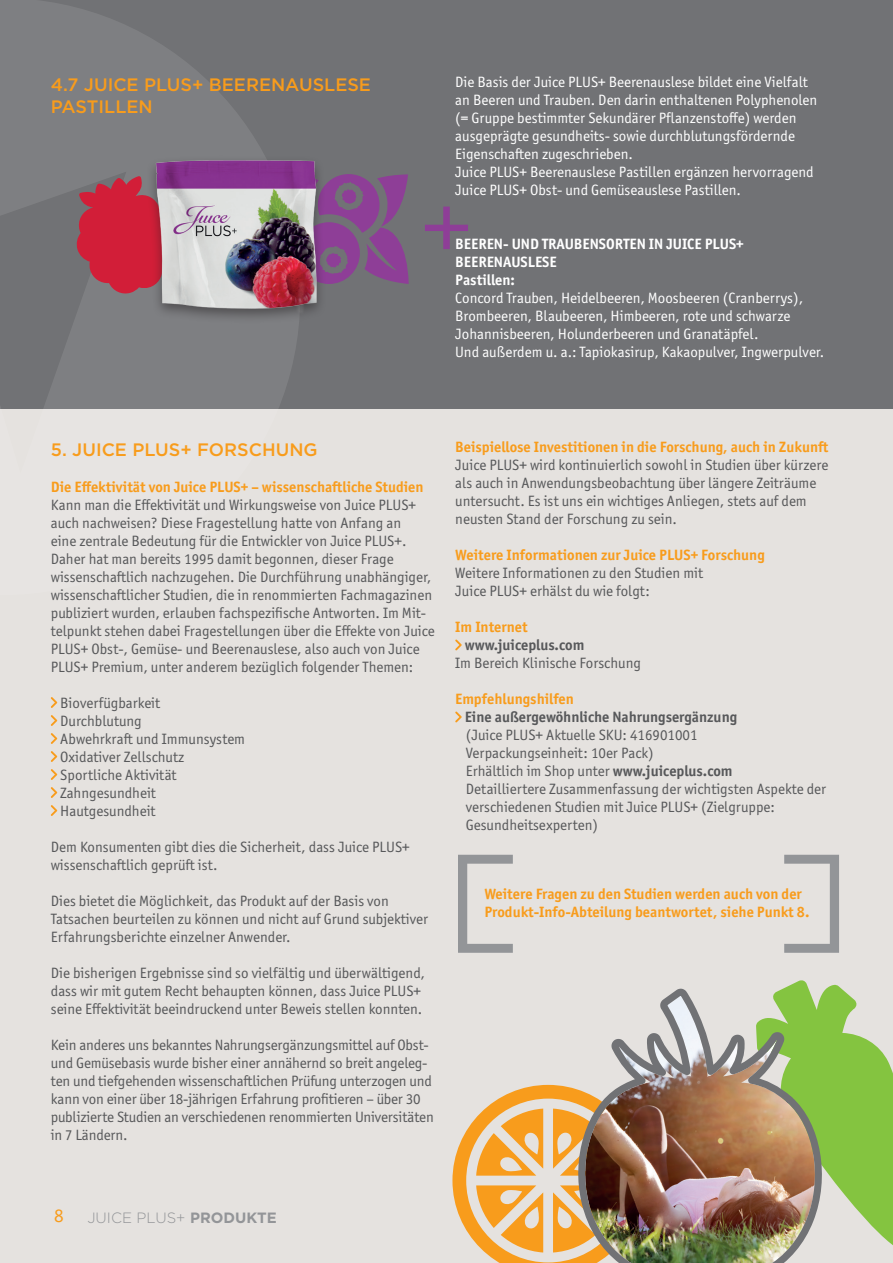
<style>
.page{position:relative;width:893px;height:1263px;background:#e5e2df}
.page>*{position:absolute;margin:0;border:0;box-sizing:border-box;transform-origin:0 0}
.t1{font:500 18px/21.6px "Gotham";color:#f89c1c}
.t2{font:15px/18px "Officina Sans ITC Pro";color:#57585a}
.t3{font:15px/18px "Officina Sans ITC Pro";color:#fff}
.t4{font:700 15px/18px "Officina Sans ITC Pro";color:#f89c1c}
.t5{font:700 15px/18px "Officina Sans ITC Pro";color:#fff}
.t6{font:700 15px "Officina Sans ITC Pro";color:#57585a}
.t7{font:300 14.85px "Gotham";color:#939598}
.s1{font-weight:700}
.s2{font-family:"Officina Sans ITC Pro";font-weight:400;font-size:19.2px;color:#f89c1c}
</style>
<div class="page">
<div style="left:0;top:0;width:893px;height:408px;background:#717275"></div>
<svg style="left:0;top:0;width:300px;height:409px;fill:#7e7f82"></svg>
<svg style="left:836px;top:985px;width:57px;height:260px"></svg>
<svg style="left:452px;top:1085px;width:122px;height:178px"></svg>
<svg style="left:51px;top:697px;width:6px;height:11px"></svg>
<svg style="left:51px;top:715px;width:6px;height:11px"></svg>
<svg style="left:51px;top:733px;width:6px;height:11px"></svg>
<svg style="left:51px;top:751px;width:6px;height:11px"></svg>
<svg style="left:51px;top:769px;width:6px;height:11px"></svg>
<svg style="left:51px;top:787px;width:6px;height:11px"></svg>
<svg style="left:51px;top:805px;width:6px;height:11px"></svg>
<svg style="left:455px;top:639px;width:7px;height:11px"></svg>
<svg style="left:455px;top:711px;width:7px;height:11px"></svg>
<svg style="left:458px;top:855px;width:55px;height:98px"></svg>
<svg style="left:836px;top:855px;width:3px;height:98px"></svg>
<img style="left:574px;top:854px;width:262px;height:409px">
<img style="left:51px;top:116px;width:358px;height:253px">
<svg style="left:425px;top:207px;width:43px;height:42px"></svg>
<p class="t1" style="left:51px;top:74px;width:322px">4.7 JUICE PLUS+ BEERENAUSLESE<br>PASTILLEN</p>
<p class="t3" style="left:455px;top:73px;width:363px">Die Basis der Juice PLUS+ Beerenauslese bildet eine Vielfalt an Beeren und Trauben. Den darin enthaltenen Polyphenolen (= Gruppe bestimmter Sekundärer Pflanzenstoffe) werden ausgeprägte gesundheits- sowie durchblutungsfördernde Eigenschaften zugeschrieben.<br>Juice PLUS+ Beerenauslese Pastillen ergänzen hervorragend Juice PLUS+ Obst- und Gemüseauslese Pastillen.</p>
<p class="t5" style="left:455px;top:235px;width:290px">BEEREN- UND TRAUBENSORTEN IN JUICE PLUS+<br>BEERENAUSLESE<br>Pastillen:</p>
<p class="t3" style="left:455px;top:289px;width:370px">Concord Trauben, Heidelbeeren, Moosbeeren (Cranberrys), Brombeeren, Blaubeeren, Himbeeren, rote und schwarze Johannisbeeren, Holunderbeeren und Granatäpfel.<br>Und außerdem u. a.: Tapiokasirup, Kakaopulver, Ingwerpulver.</p>
<p class="t1" style="left:51px;top:438px;width:268px">5. JUICE PLUS+ FORSCHUNG</p>
<p class="t4" style="left:51px;top:478px;width:374px">Die Effektivität von Juice PLUS+ – wissenschaftliche Studien</p>
<p class="t2" style="left:51px;top:496px;width:385px">Kann man die Effektivität und Wirkungsweise von Juice PLUS+ auch nachweisen? Diese Fragestellung hatte von Anfang an<br>eine zentrale Bedeutung für die Entwickler von Juice PLUS+.<br>Daher hat man bereits 1995 damit begonnen, dieser Frage wissenschaftlich nachzugehen. Die Durchführung unabhängiger, wissenschaftlicher Studien, die in renommierten Fachmagazinen publiziert wurden, erlauben fachspezifische Antworten. Im Mit&shy;telpunkt stehen dabei Fragestellungen über die Effekte von Juice PLUS+ Obst-, Gemüse- und Beerenauslese, also auch von Juice PLUS+ Premium, unter anderem bezüglich folgender Themen:</p>
<p class="t2" style="left:60px;top:694px;width:186px">Bioverfügbarkeit<br>Durchblutung<br>Abwehrkraft und Immunsystem<br>Oxidativer Zellschutz<br>Sportliche Aktivität<br>Zahngesundheit<br>Hautgesundheit</p>
<p class="t2" style="left:51px;top:838px;width:360px">Dem Konsumenten gibt dies die Sicherheit, dass Juice PLUS+ wissenschaftlich geprüft ist.</p>
<p class="t2" style="left:51px;top:892px;width:379px">Dies bietet die Möglichkeit, das Produkt auf der Basis von<br>Tatsachen beurteilen zu können und nicht auf Grund subjektiver<br>Erfahrungsberichte einzelner Anwender.</p>
<p class="t2" style="left:51px;top:964px;width:376px">Die bisherigen Ergebnisse sind so vielfältig und überwältigend, dass wir mit gutem Recht behaupten können, dass Juice PLUS+ seine Effektivität beeindruckend unter Beweis stellen konnten.</p>
<p class="t2" style="left:51px;top:1036px;width:385px">Kein anderes uns bekanntes Nahrungsergänzungsmittel auf Obst&shy;und Gemüsebasis wurde bisher einer annähernd so breit angeleg&shy;ten und tiefgehenden wissenschaftlichen Prüfung unterzogen und kann von einer über 18-jährigen Erfahrung profitieren – über 30 publizierte Studien an verschiedenen renommierten Universitäten in 7 Ländern.</p>
<p class="t4" style="left:455px;top:438px;width:375px">Beispiellose Investitionen in die Forschung, auch in Zukunft</p>
<p class="t2" style="left:455px;top:456px;width:374px">Juice PLUS+ wird kontinuierlich sowohl in Studien über kürzere als auch in Anwendungsbeobachtung über längere Zeiträume untersucht. Es ist uns ein wichtiges Anliegen, stets auf dem neusten Stand der Forschung zu sein.</p>
<p class="t4" style="left:455px;top:546px;width:311px">Weitere Informationen zur Juice PLUS+ Forschung</p>
<p class="t2" style="left:455px;top:564px;width:249px">Weitere Informationen zu den Studien mit<br>Juice PLUS+ erhälst du wie folgt:</p>
<p class="t4" style="left:455px;top:618px;width:74px">Im Internet</p>
<p class="t6" style="left:465px;top:636px;width:121px">www.juiceplus.com</p>
<p class="t2" style="left:455px;top:654px;width:187px">Im Bereich Klinische Forschung</p>
<p class="t4" style="left:455px;top:690px;width:120px">Empfehlungshilfen</p>
<p class="t6" style="left:465px;top:708px;width:274px">Eine außergewöhnliche Nahrungsergänzung</p>
<p class="t2" style="left:466px;top:726px;width:362px">(Juice PLUS+ Aktuelle SKU: 416901001<br>Verpackungseinheit: 10er Pack)<br>Erhältlich im Shop unter <span class="s1">www.juiceplus.com<br></span>Detailliertere Zusammenfassung der wichtigsten Aspekte der verschiedenen Studien mit Juice PLUS+ (Zielgruppe:<br>Gesundheitsexperten)</p>
<p class="t4" style="left:484px;top:885px;width:327px">Weitere Fragen zu den Studien werden auch von der<br>Produkt-Info-Abteilung beantwortet, siehe Punkt 8.</p>
<p class="t7" style="left:54px;top:1208px;width:224px"><span class="s2">8</span> JUICE PLUS+ <span class="s1">PRODUKTE</span></p>
</div>
